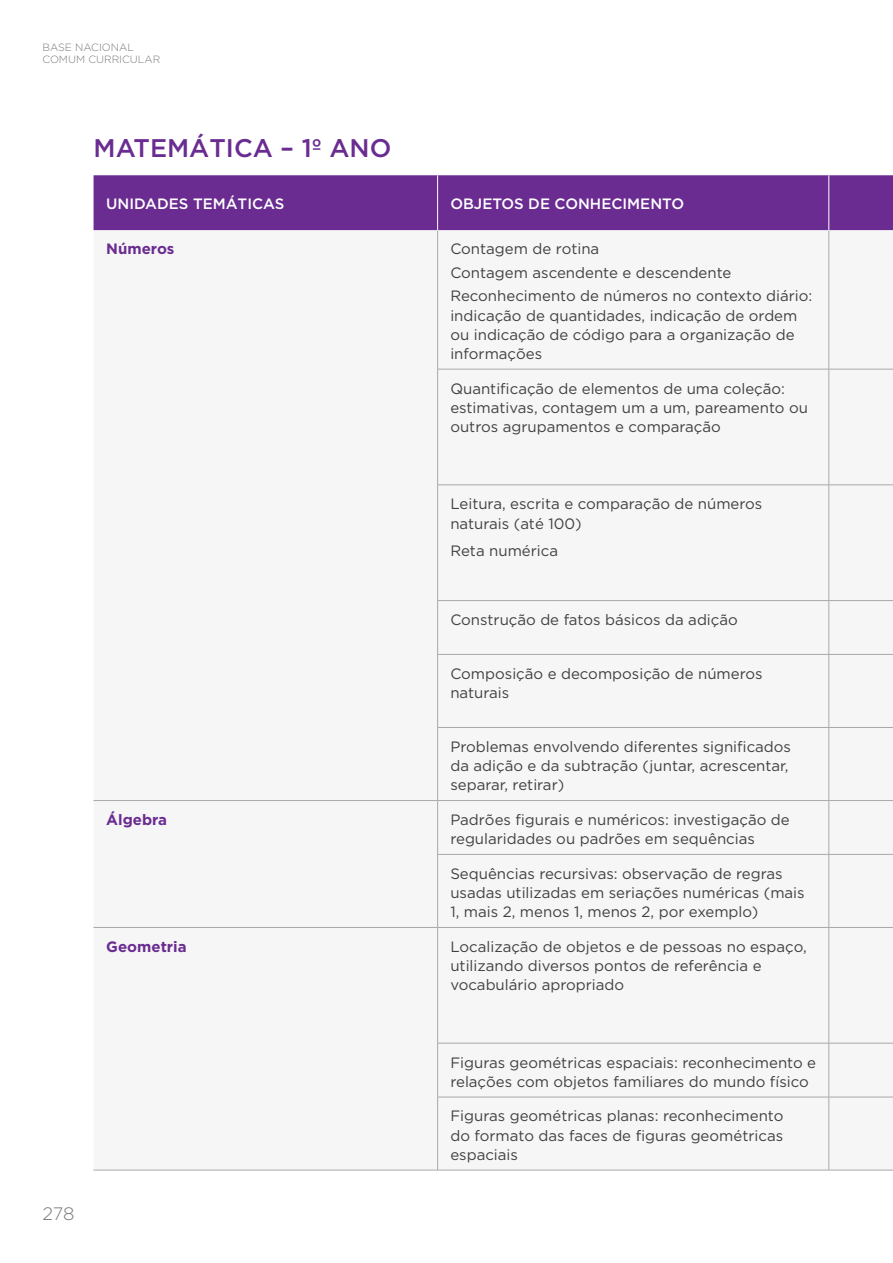
<style>
.page{position:relative;width:893px;height:1263px;background:#fff}
.page>*{position:absolute;margin:0;border:0;box-sizing:border-box;transform-origin:0 0}
.t1{font:500 25.5px "Gotham";color:#6a2c91}
.t2{font:300 18px "Gotham";color:#77787b}
.t3{font:15px/19.2px "Gotham";color:#414042}
.t4{font:500 15px "Gotham";color:#fff}
.t5{font:700 15px "Gotham";color:#6a2c91}
.t6{font:300 10.5px/12px "Gotham";color:#77787b}
</style>
<div class="page">
<div style="left:94px;top:175px;width:799px;height:55px;background:#6a2c91"></div>
<div style="left:94px;top:230px;width:799px;height:940px;background:#f6f6f6"></div>
<hr style="left:437px;top:230px;width:1px;height:139px;background:#a7a9ac">
<hr style="left:829px;top:230px;width:1px;height:139px;background:#a7a9ac">
<hr style="left:437px;top:369px;width:392px;height:1px;background:#a7a9ac">
<hr style="left:437px;top:369px;width:1px;height:116px;background:#a7a9ac">
<hr style="left:829px;top:369px;width:64px;height:1px;background:#a7a9ac">
<hr style="left:829px;top:369px;width:1px;height:116px;background:#a7a9ac">
<hr style="left:437px;top:485px;width:392px;height:1px;background:#a7a9ac">
<hr style="left:437px;top:485px;width:1px;height:115px;background:#a7a9ac">
<hr style="left:829px;top:485px;width:64px;height:1px;background:#a7a9ac">
<hr style="left:829px;top:485px;width:1px;height:115px;background:#a7a9ac">
<hr style="left:437px;top:600px;width:392px;height:1px;background:#a7a9ac">
<hr style="left:437px;top:601px;width:1px;height:53px;background:#a7a9ac">
<hr style="left:829px;top:600px;width:64px;height:1px;background:#a7a9ac">
<hr style="left:829px;top:601px;width:1px;height:53px;background:#a7a9ac">
<hr style="left:437px;top:654px;width:392px;height:1px;background:#a7a9ac">
<hr style="left:437px;top:655px;width:1px;height:72px;background:#a7a9ac">
<hr style="left:829px;top:654px;width:64px;height:1px;background:#a7a9ac">
<hr style="left:829px;top:655px;width:1px;height:72px;background:#a7a9ac">
<hr style="left:437px;top:727px;width:392px;height:1px;background:#a7a9ac">
<hr style="left:437px;top:728px;width:1px;height:72px;background:#a7a9ac">
<hr style="left:829px;top:727px;width:64px;height:1px;background:#a7a9ac">
<hr style="left:829px;top:728px;width:1px;height:72px;background:#a7a9ac">
<hr style="left:94px;top:800px;width:344px;height:1px;background:#a7a9ac">
<hr style="left:438px;top:800px;width:391px;height:1px;background:#a7a9ac">
<hr style="left:437px;top:801px;width:1px;height:53px;background:#a7a9ac">
<hr style="left:829px;top:800px;width:64px;height:1px;background:#a7a9ac">
<hr style="left:829px;top:801px;width:1px;height:53px;background:#a7a9ac">
<hr style="left:437px;top:854px;width:392px;height:1px;background:#a7a9ac">
<hr style="left:437px;top:854px;width:1px;height:73px;background:#a7a9ac">
<hr style="left:829px;top:854px;width:64px;height:1px;background:#a7a9ac">
<hr style="left:829px;top:854px;width:1px;height:73px;background:#a7a9ac">
<hr style="left:94px;top:927px;width:344px;height:1px;background:#a7a9ac">
<hr style="left:438px;top:927px;width:391px;height:1px;background:#a7a9ac">
<hr style="left:437px;top:928px;width:1px;height:115px;background:#a7a9ac">
<hr style="left:829px;top:927px;width:64px;height:1px;background:#a7a9ac">
<hr style="left:829px;top:928px;width:1px;height:115px;background:#a7a9ac">
<hr style="left:437px;top:1043px;width:392px;height:1px;background:#a7a9ac">
<hr style="left:437px;top:1043px;width:1px;height:54px;background:#a7a9ac">
<hr style="left:829px;top:1043px;width:64px;height:1px;background:#a7a9ac">
<hr style="left:829px;top:1043px;width:1px;height:54px;background:#a7a9ac">
<hr style="left:437px;top:1097px;width:392px;height:1px;background:#a7a9ac">
<hr style="left:437px;top:1097px;width:1px;height:73px;background:#a7a9ac">
<hr style="left:829px;top:1097px;width:64px;height:1px;background:#a7a9ac">
<hr style="left:829px;top:1097px;width:1px;height:73px;background:#a7a9ac">
<hr style="left:94px;top:1170px;width:344px;height:1px;background:#a7a9ac">
<hr style="left:438px;top:1170px;width:391px;height:1px;background:#a7a9ac">
<hr style="left:829px;top:1170px;width:64px;height:1px;background:#a7a9ac">
<hr style="left:437px;top:175px;width:1px;height:55px;background:#fff">
<hr style="left:829px;top:175px;width:1px;height:55px;background:#fff">
<p class="t6" style="left:43px;top:41px;width:119px">BASE NACIONAL<br>COMUM CURRICULAR</p>
<h1 class="t1" style="left:94px;top:134px;width:299px">MATEMÁTICA – 1º ANO</h1>
<p class="t4" style="left:106px;top:195px;width:180px">UNIDADES TEMÁTICAS</p>
<p class="t4" style="left:450px;top:195px;width:235px">OBJETOS DE CONHECIMENTO</p>
<p class="t5" style="left:106px;top:240px;width:70px">Números</p>
<p class="t3" style="left:450px;top:237px;width:363px;line-height:23.4px">Contagem de rotina<br>Contagem ascendente e descendente<br>Reconhecimento de números no contexto diário:</p>
<p class="t3" style="left:450px;top:305px;width:349px">indicação de quantidades, indicação de ordem ou indicação de código para a organização de informações</p>
<p class="t3" style="left:450px;top:378px;width:359px">Quantificação de elementos de uma coleção: estimativas, contagem um a um, pareamento ou outros agrupamentos e comparação</p>
<p class="t3" style="left:450px;top:494px;width:314px">Leitura, escrita e comparação de números naturais (até 100)</p>
<p class="t3" style="left:450px;top:541px;width:109px">Reta numérica</p>
<p class="t3" style="left:450px;top:610px;width:289px">Construção de fatos básicos da adição</p>
<p class="t3" style="left:450px;top:664px;width:314px">Composição e decomposição de números naturais</p>
<p class="t3" style="left:450px;top:737px;width:342px">Problemas envolvendo diferentes significados da adição e da subtração (juntar, acrescentar, separar, retirar)</p>
<p class="t5" style="left:106px;top:811px;width:62px">Álgebra</p>
<p class="t3" style="left:450px;top:810px;width:341px">Padrões figurais e numéricos: investigação de regularidades ou padrões em sequências</p>
<p class="t3" style="left:450px;top:864px;width:356px">Sequências recursivas: observação de regras usadas utilizadas em seriações numéricas (mais<br>1, mais 2, menos 1, menos 2, por exemplo)</p>
<p class="t5" style="left:106px;top:938px;width:82px">Geometria</p>
<p class="t3" style="left:450px;top:937px;width:358px">Localização de objetos e de pessoas no espaço, utilizando diversos pontos de referência e vocabulário apropriado</p>
<p class="t2" style="left:43px;top:1203px;width:34px">278</p>
<p class="t3" style="left:450px;top:1052px;width:367px">Figuras geométricas espaciais: reconhecimento e relações com objetos familiares do mundo físico</p>
<p class="t3" style="left:450px;top:1106px;width:335px;text-align:justify">Figuras geométricas planas: reconhecimento do formato das faces de figuras geométricas espaciais</p>
</div>
